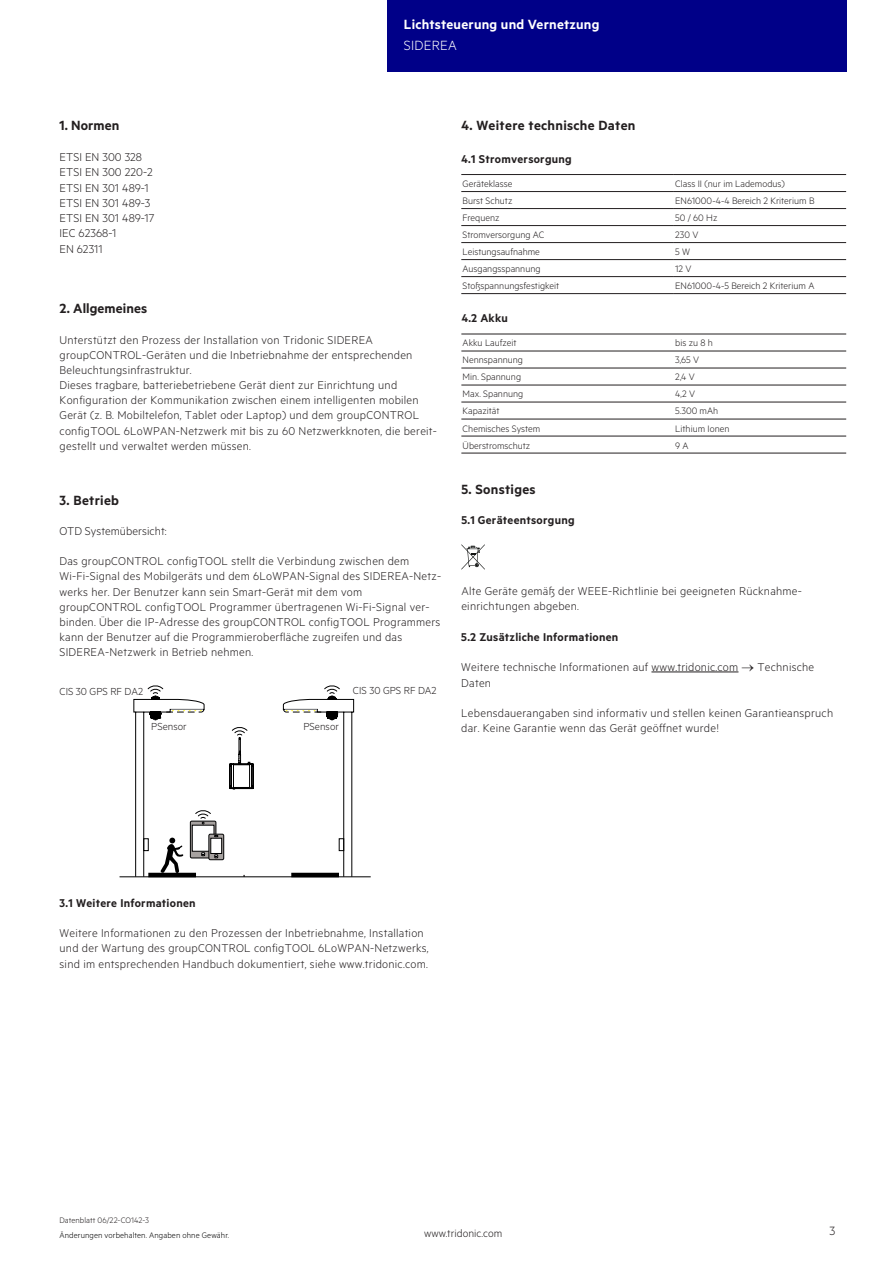
<style>
.page{position:relative;width:893px;height:1263px;background:#fff}
.page>*{position:absolute;margin:0;border:0;box-sizing:border-box;transform-origin:0 0}
.t1{font:15px "Tridonic Metric Print Semi";letter-spacing:.02em;color:#231f20}
.t2{font:15px "Tridonic Metric Print Semi";letter-spacing:.015em;color:#fff}
.t3{font:15px "Tridonic Metric Print Light";letter-spacing:.015em;color:#fff}
.t4{font:13.5px "Tridonic Metric Print Light";color:#231f20}
.t5{font:12.75px/15.1px "Tridonic Metric Print Light";letter-spacing:.02em;color:#231f20}
.t6{font:12.75px "Tridonic Metric Print Semi";letter-spacing:.02em;color:#231f20}
.t7{font:12px "Tridonic Metric Print Light";letter-spacing:.005em;color:#231f20}
.t8{font:11.4px "Tridonic Metric Print Light";color:#231f20}
.t9{font:10.5px "Tridonic Metric Print Light";color:#231f20}
.t10{font:9px "Tridonic Metric Print Light";letter-spacing:.01em;color:#000}
.t11{font:9px "Tridonic Metric Print Light";letter-spacing:.005em;color:#231f20}
</style>
<div class="page">
<div style="left:387px;top:0;width:459px;height:72px;background:#008"></div>
<hr style="left:120px;top:876px;width:251px;height:1px;background:#000">
<svg style="left:133px;top:685px;width:221px;height:192px"></svg>
<hr style="left:651px;top:672px;width:87px;height:1px;background:#231f20">
<svg style="left:461px;top:544px;width:24px;height:26px"></svg>
<hr style="left:461px;top:174px;width:213px;height:1px;background:#231f20">
<hr style="left:674px;top:174px;width:172px;height:1px;background:#231f20">
<hr style="left:461px;top:191px;width:213px;height:1px;background:#231f20">
<hr style="left:674px;top:191px;width:172px;height:1px;background:#231f20">
<hr style="left:461px;top:208px;width:213px;height:1px;background:#231f20">
<hr style="left:674px;top:208px;width:172px;height:1px;background:#231f20">
<hr style="left:461px;top:225px;width:213px;height:1px;background:#231f20">
<hr style="left:674px;top:225px;width:172px;height:1px;background:#231f20">
<hr style="left:461px;top:242px;width:213px;height:1px;background:#231f20">
<hr style="left:674px;top:242px;width:172px;height:1px;background:#231f20">
<hr style="left:461px;top:259px;width:213px;height:1px;background:#231f20">
<hr style="left:674px;top:259px;width:172px;height:1px;background:#231f20">
<hr style="left:461px;top:276px;width:213px;height:1px;background:#231f20">
<hr style="left:674px;top:276px;width:172px;height:1px;background:#231f20">
<hr style="left:461px;top:293px;width:213px;height:1px;background:#231f20">
<hr style="left:674px;top:293px;width:172px;height:1px;background:#231f20">
<hr style="left:461px;top:334px;width:213px;height:1px;background:#231f20">
<hr style="left:674px;top:334px;width:172px;height:1px;background:#231f20">
<hr style="left:461px;top:351px;width:213px;height:1px;background:#231f20">
<hr style="left:674px;top:351px;width:172px;height:1px;background:#231f20">
<hr style="left:461px;top:368px;width:213px;height:1px;background:#231f20">
<hr style="left:674px;top:368px;width:172px;height:1px;background:#231f20">
<hr style="left:461px;top:385px;width:213px;height:1px;background:#231f20">
<hr style="left:674px;top:385px;width:172px;height:1px;background:#231f20">
<hr style="left:461px;top:402px;width:213px;height:1px;background:#231f20">
<hr style="left:674px;top:402px;width:172px;height:1px;background:#231f20">
<hr style="left:461px;top:419px;width:213px;height:1px;background:#231f20">
<hr style="left:674px;top:419px;width:172px;height:1px;background:#231f20">
<hr style="left:461px;top:436px;width:213px;height:1px;background:#231f20">
<hr style="left:674px;top:436px;width:172px;height:1px;background:#231f20">
<hr style="left:461px;top:453px;width:213px;height:1px;background:#231f20">
<hr style="left:674px;top:453px;width:172px;height:1px;background:#231f20">
<p class="t1" style="left:60px;top:117px;width:61px">1. Normen</p>
<p class="t5" style="left:60px;top:149px;width:96px">ETSI EN 300 328<br>ETSI EN 300 220-2<br>ETSI EN 301 489-1<br>ETSI EN 301 489-3<br>ETSI EN 301 489-17<br>IEC 62368-1<br>EN 62311</p>
<p class="t2" style="left:404px;top:15px;width:197px">Lichtsteuerung und Vernetzung</p>
<p class="t3" style="left:404px;top:37px;width:54px">SIDEREA</p>
<p class="t1" style="left:461px;top:117px;width:176px">4. Weitere technische Daten</p>
<p class="t6" style="left:461px;top:151px;width:112px">4.1 Stromversorgung</p>
<p class="t9" style="left:463px;top:178px;width:51px">Geräteklasse</p>
<p class="t9" style="left:675px;top:178px;width:111px">Class II (nur im Lademodus)</p>
<p class="t9" style="left:463px;top:195px;width:51px">Burst Schutz</p>
<p class="t9" style="left:675px;top:195px;width:141px">EN61000-4-4 Bereich 2 Kriterium B</p>
<p class="t9" style="left:463px;top:212px;width:38px">Frequenz</p>
<p class="t9" style="left:675px;top:212px;width:44px">50 / 60 Hz</p>
<p class="t9" style="left:463px;top:229px;width:83px">Stromversorgung AC</p>
<p class="t9" style="left:675px;top:229px;width:25px">230 V</p>
<p class="t9" style="left:463px;top:246px;width:79px">Leistungsaufnahme</p>
<p class="t9" style="left:675px;top:246px;width:16px">5 W</p>
<p class="t9" style="left:463px;top:263px;width:80px">Ausgangsspannung</p>
<p class="t9" style="left:675px;top:263px;width:18px">12 V</p>
<p class="t9" style="left:463px;top:280px;width:98px">Stoßspannungsfestigkeit</p>
<p class="t9" style="left:675px;top:280px;width:141px">EN61000-4-5 Bereich 2 Kriterium A</p>
<p class="t1" style="left:60px;top:300px;width:89px">2. Allgemeines</p>
<p class="t5" style="left:60px;top:332px;width:379px">Unterstützt den Prozess der Installation von Tridonic SIDEREA groupCONTROL-Geräten und die Inbetriebnahme der entsprechenden Beleuchtungsinfrastruktur.<br>Dieses tragbare, batteriebetriebene Gerät dient zur Einrichtung und Konfiguration der Kommunikation zwischen einem intelligenten mobilen Gerät (z. B. Mobiltelefon, Tablet oder Laptop) und dem groupCONTROL configTOOL 6LoWPAN-Netzwerk mit bis zu 60 Netzwerkknoten, die bereit&shy;gestellt und verwaltet werden müssen.</p>
<p class="t1" style="left:60px;top:491px;width:61px">3. Betrieb</p>
<p class="t5" style="left:60px;top:523px;width:109px">OTD Systemübersicht:</p>
<p class="t5" style="left:60px;top:553px;width:383px">Das groupCONTROL configTOOL stellt die Verbindung zwischen dem Wi-Fi-Signal des Mobilgeräts und dem 6LoWPAN-Signal des SIDEREA-Netz&shy;werks her. Der Benutzer kann sein Smart-Gerät mit dem vom groupCONTROL configTOOL Programmer übertragenen Wi-Fi-Signal ver&shy;binden. Über die IP-Adresse des groupCONTROL configTOOL Programmers kann der Benutzer auf die Programmieroberfläche zugreifen und das SIDEREA-Netzwerk in Betrieb nehmen.</p>
<p class="t8" style="left:60px;top:684px;width:85px">CIS 30 GPS RF DA2</p>
<p class="t8" style="left:353px;top:684px;width:85px">CIS 30 GPS RF DA2</p>
<p class="t8" style="left:151px;top:720px;width:37px">PSensor</p>
<p class="t8" style="left:304px;top:720px;width:37px">PSensor</p>
<p class="t6" style="left:461px;top:311px;width:48px">4.2 Akku</p>
<p class="t9" style="left:463px;top:337px;width:56px">Akku Laufzeit</p>
<p class="t9" style="left:675px;top:337px;width:39px">bis zu 8 h</p>
<p class="t9" style="left:463px;top:354px;width:62px">Nennspannung</p>
<p class="t9" style="left:675px;top:354px;width:25px">3,65 V</p>
<p class="t9" style="left:463px;top:371px;width:60px">Min. Spannung</p>
<p class="t9" style="left:675px;top:371px;width:21px">2,4 V</p>
<p class="t9" style="left:463px;top:388px;width:62px">Max. Spannung</p>
<p class="t9" style="left:675px;top:388px;width:21px">4,2 V</p>
<p class="t9" style="left:463px;top:405px;width:38px">Kapazität</p>
<p class="t9" style="left:675px;top:405px;width:45px">5.300 mAh</p>
<p class="t9" style="left:463px;top:422px;width:79px">Chemisches System</p>
<p class="t9" style="left:675px;top:422px;width:56px">Lithium Ionen</p>
<p class="t9" style="left:463px;top:439px;width:69px">Überstromschutz</p>
<p class="t9" style="left:675px;top:439px;width:15px">9 A</p>
<p class="t1" style="left:461px;top:480px;width:76px">5. Sonstiges</p>
<p class="t6" style="left:461px;top:512px;width:115px">5.1 Geräteentsorgung</p>
<p class="t5" style="left:461px;top:583px;width:342px">Alte Geräte gemäß der WEEE-Richtlinie bei geeigneten Rücknahme&shy;einrichtungen abgeben.</p>
<p class="t6" style="left:461px;top:629px;width:158px">5.2 Zusätzliche Informationen</p>
<p class="t5" style="left:461px;top:659px;width:354px">Weitere technische Informationen auf www.tridonic.com → Technische<br>Daten</p>
<p class="t5" style="left:461px;top:705px;width:373px">Lebensdauerangaben sind informativ und stellen keinen Garantieanspruch dar. Keine Garantie wenn das Gerät geöffnet wurde!</p>
<p class="t6" style="left:60px;top:895px;width:138px">3.1 Weitere Informationen</p>
<p class="t5" style="left:60px;top:925px;width:371px">Weitere Informationen zu den Prozessen der Inbetriebnahme, Installation und der Wartung des groupCONTROL configTOOL 6LoWPAN-Netzwerks, sind im entsprechenden Handbuch dokumentiert, siehe www.tridonic.com.</p>
<p class="t11" style="left:60px;top:1215px;width:91px">Datenblatt 06/22-CO142-3</p>
<p class="t10" style="left:60px;top:1229px;width:171px">Änderungen vorbehalten. Angaben ohne Gewähr.</p>
<p class="t7" style="left:424px;top:1227px;width:80px">www.tridonic.com</p>
<p class="t4" style="left:829px;top:1223px;width:7px">3</p>
</div>
